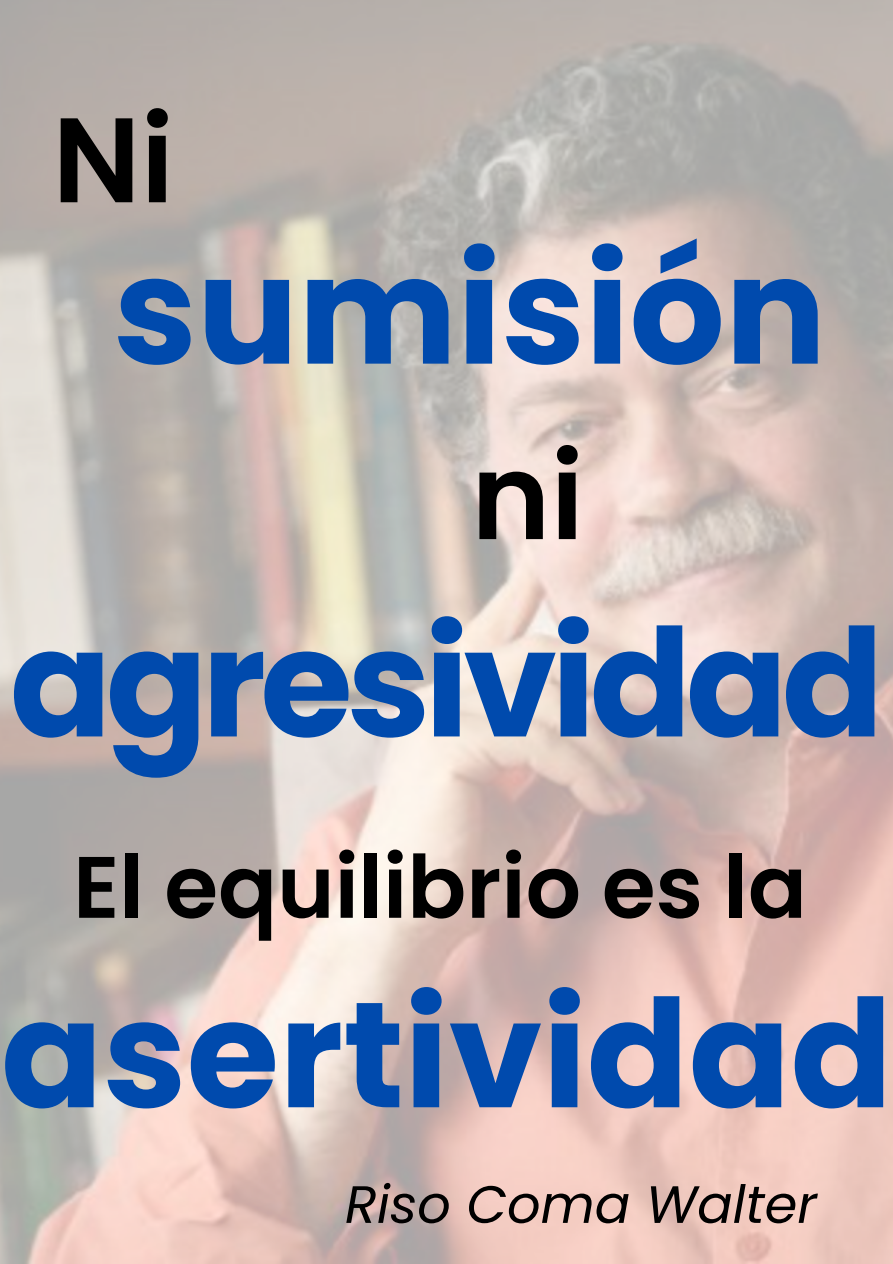
<style>
.page{position:relative;width:893px;height:1264px;background:#fff}
.page>*{position:absolute;margin:0;border:0;box-sizing:border-box;transform-origin:0 0}
.t1{font:700 150px "Poppins";color:#004aad}
.t2{font:700 150px "Poppins";letter-spacing:-.04em;color:#004aad}
.t3{font:600 120px "Poppins";color:#000}
.t4{font:600 87px "Poppins";color:#000}
.t5{font:italic 52.5px "Poppins";color:#000}
</style>
<div class="page">
<p class="t3" style="left:52px;top:76px;width:123px">Ni</p>
<p class="t1" style="left:113px;top:206px;width:714px">sumisión</p>
<p class="t3" style="left:471px;top:413px;width:114px">ni</p>
<p class="t2" style="left:10px;top:579px;width:875px">agresividad</p>
<p class="t4" style="left:73px;top:826px;width:735px">El equilibrio es la</p>
<p class="t1" style="left:1px;top:949px;width:892px">asertividad</p>
<p class="t5" style="left:345px;top:1167px;width:473px">Riso Coma Walter</p>
</div>
